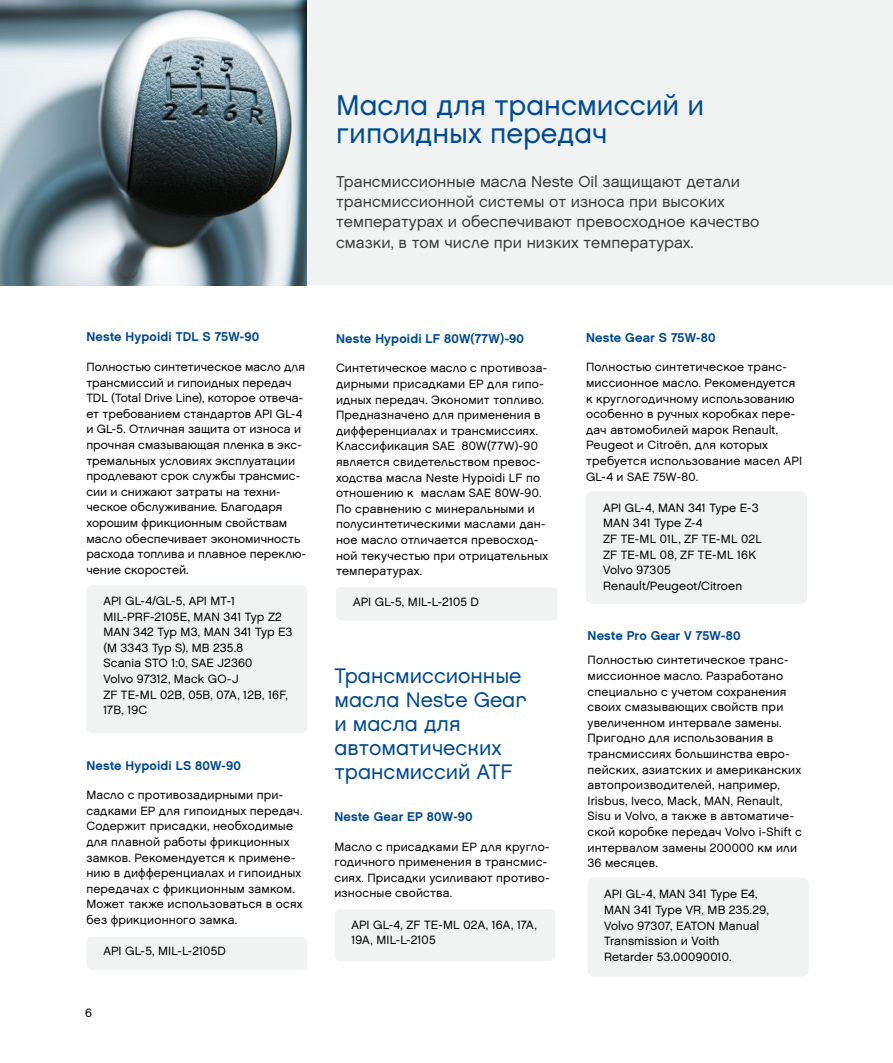
<style>
.page{position:relative;width:893px;height:1063px;background:#fff}
.page>*{position:absolute;margin:0;border:0;box-sizing:border-box;transform-origin:0 0}
.t1{font:28.5px/28.5px "Chalet London Nineteen Eighty";color:#004b93}
.t2{font:21px/24px "Chalet London Nineteen Eighty";color:#004b93}
.t3{font:15.75px/20.2px "Chalet London Nineteen Sixty";color:#3c3c3b}
.t4{font:12.75px "Chalet New York Nineteen Sixty";letter-spacing:.015em;color:#004891}
.t5{font:12px/15.6px "Chalet London Nineteen Sixty";letter-spacing:.01em;color:#000}
</style>
<div class="page">
<div style="left:0;top:0;width:893px;height:285px;background:#f1f3f3"></div>
<div style="left:86px;top:585px;width:221px;height:148px;background:#f1f3f3;border-radius:6px"></div>
<div style="left:86px;top:937px;width:221px;height:33px;background:#f1f3f3;border-radius:6px"></div>
<div style="left:336px;top:587px;width:221px;height:33px;background:#f1f3f3;border-radius:4px"></div>
<img style="left:0;top:0;width:306px;height:285px">
<div style="left:586px;top:491px;width:221px;height:113px;background:#f1f3f3;border-radius:6px"></div>
<div style="left:334px;top:909px;width:222px;height:52px;background:#f1f3f3;border-radius:6px"></div>
<div style="left:587px;top:878px;width:222px;height:99px;background:#f1f3f3;border-radius:6px"></div>
<h1 class="t1" style="left:336px;top:91px;width:370px">Масла для трансмиссий и гипоидных передач</h1>
<h3 class="t3" style="left:336px;top:171px;width:425px">Трансмиссионные масла Neste Oil защищают детали трансмиссионной системы от износа при высоких температурах и обеспечивают превосходное качество смазки, в том числе при низких температурах.</h3>
<p class="t4" style="left:86px;top:329px;width:174px">Neste Hypoidi TDL S 75W-90</p>
<p class="t5" style="left:86px;top:359px;width:221px">Полностью синтетическое масло для трансмиссий и гипоидных передач TDL (Total Drive Line), которое отвеча&shy;ет требованием стандартов API GL-4 и GL-5. Отличная защита от износа и прочная смазывающая пленка в экс&shy;тремальных условиях эксплуатации продлевают срок службы трансмис&shy;сии и снижают затраты на техни&shy;ческое обслуживание. Благодаря хорошим фрикционным свойствам масло обеспечивает экономичность расхода топлива и плавное переклю&shy;чение скоростей.</p>
<p class="t5" style="left:103px;top:593px;width:191px">API GL-4/GL-5, API MT-1<br>MIL-PRF-2105E, MAN 341 Typ Z2<br>MAN 342 Typ M3, MAN 341 Typ E3 (M 3343 Typ S), MB 235.8<br>Scania STO 1:0, SAE J2360<br>Volvo 97312, Mack GO-J<br>ZF TE-ML 02B, 05B, 07A, 12B, 16F,<br>17B, 19C</p>
<p class="t4" style="left:86px;top:757px;width:156px">Neste Hypoidi LS 80W-90</p>
<p class="t5" style="left:86px;top:787px;width:218px">Масло с противозадирными при&shy;садками EP для гипоидных передач.<br>Содержит присадки, необходимые для плавной работы фрикционных замков. Рекомендуется к примене&shy;нию в дифференциалах и гипоидных передачах с фрикционным замком.<br>Может также использоваться в осях без фрикционного замка.</p>
<p class="t5" style="left:103px;top:943px;width:124px">API GL-5, MIL-L-2105D</p>
<p class="t5" style="left:85px;top:1005px;width:8px">6</p>
<p class="t4" style="left:336px;top:330px;width:189px">Neste Hypoidi LF 80W(77W)-90</p>
<p class="t5" style="left:336px;top:360px;width:214px">Синтетическое масло с противоза&shy;дирными присадками EP для гипо&shy;идных передач. Экономит топливо.<br>Предназначено для применения в дифференциалах и трансмиссиях.<br>Классификация SAE 80W(77W)-90 является свидетельством превос&shy;ходства масла Neste Hypoidi LF по отношению к маслам SAE 80W-90.<br>По сравнению с минеральными и полусинтетическими маслами дан&shy;ное масло отличается превосход&shy;ной текучестью при отрицательных температурах.</p>
<p class="t5" style="left:353px;top:594px;width:127px">API GL-5, MIL-L-2105 D</p>
<h2 class="t2" style="left:334px;top:664px;width:194px">Трансмиссионные масла Neste Gear и масла для автоматических трансмиссий ATF</h2>
<p class="t4" style="left:334px;top:808px;width:140px">Neste Gear EP 80W-90</p>
<p class="t5" style="left:334px;top:839px;width:217px">Масло с присадками EP для кругло&shy;годичного применения в трансмис&shy;сиях. Присадки усиливают противо&shy;износные свойства.</p>
<p class="t5" style="left:351px;top:917px;width:187px">API GL-4, ZF TE-ML 02A, 16A, 17A,<br>19A, MIL-L-2105</p>
<p class="t4" style="left:586px;top:329px;width:131px">Neste Gear S 75W-80</p>
<p class="t5" style="left:586px;top:359px;width:218px">Полностью синтетическое транс&shy;миссионное масло. Рекомендуется к круглогодичному использованию особенно в ручных коробках пере&shy;дач автомобилей марок Renault,<br>Peugeot и Citroën, для которых требуется использование масел API<br>GL-4 и SAE 75W-80.</p>
<p class="t5" style="left:603px;top:500px;width:160px">API GL-4, MAN 341 Type E-3<br>MAN 341 Type Z-4<br>ZF TE-ML 01L, ZF TE-ML 02L<br>ZF TE-ML 08, ZF TE-ML 16K<br>Volvo 97305<br>Renault/Peugeot/Citroen</p>
<p class="t4" style="left:587px;top:628px;width:155px">Neste Pro Gear V 75W-80</p>
<p class="t5" style="left:587px;top:652px;width:216px">Полностью синтетическое транс&shy;миссионное масло. Разработано специально с учетом сохранения своих смазывающих свойств при увеличенном интервале замены.<br>Пригодно для использования в трансмиссиях большинства евро&shy;пейских, азиатских и американских автопроизводителей, например,<br>Irisbus, Iveco, Mack, MAN, Renault,<br>Sisu и Volvo, а также в автоматиче&shy;ской коробке передач Volvo i-Shift с интервалом замены 200000 км или<br>36 месяцев.</p>
<p class="t5" style="left:604px;top:886px;width:166px">API GL-4, MAN 341 Type E4,<br>MAN 341 Type VR, MB 235.29,<br>Volvo 97307, EATON Manual<br>Transmission и Voith<br>Retarder 53.00090010.</p>
</div>
